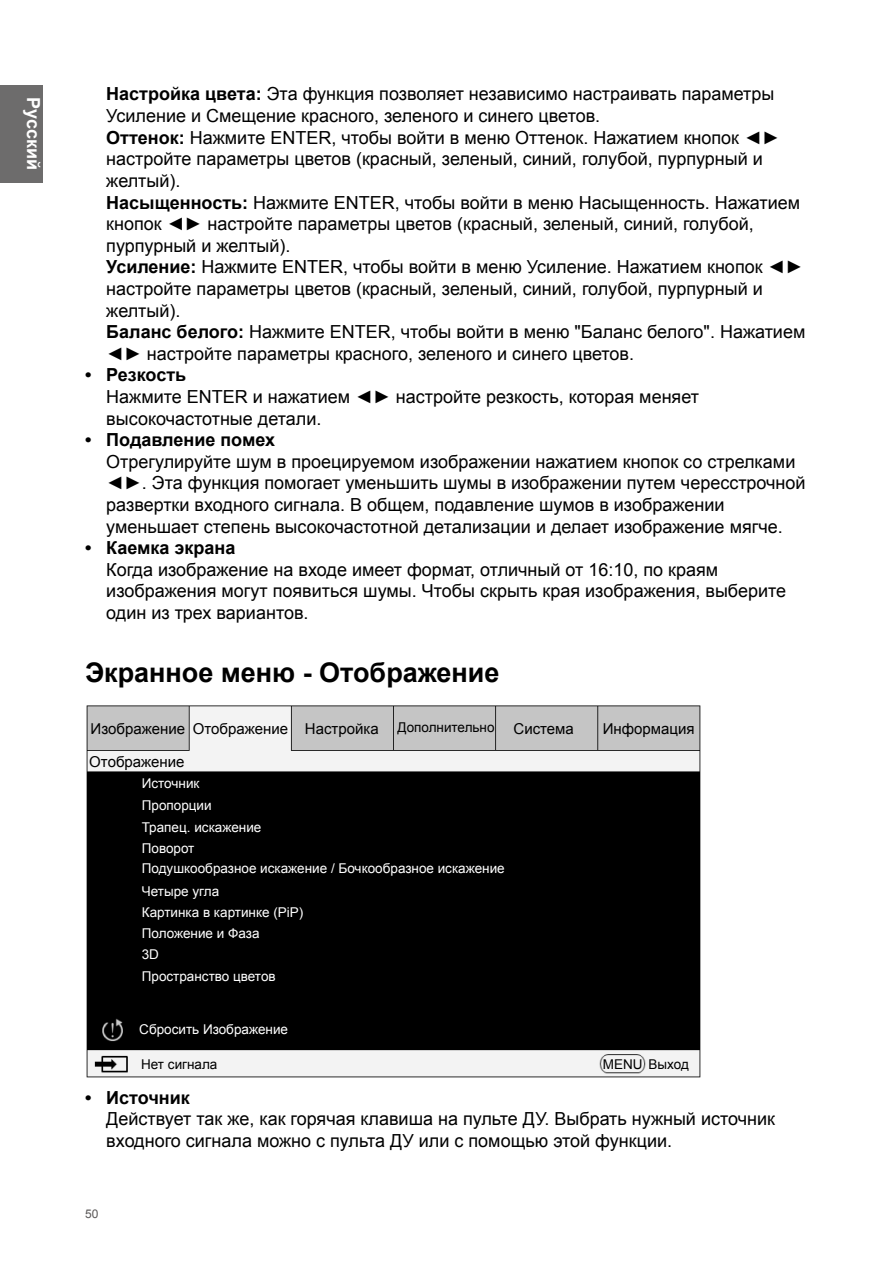
<style>
.page{position:relative;width:893px;height:1263px;background:#fff}
.page>*{position:absolute;margin:0;border:0;box-sizing:border-box;transform-origin:0 0}
.t1{font:700 27px "Arial";color:#000}
.t2{font:18px/21.6px "Arial";color:#000}
.t3{font:700 18px "Arial";color:#000}
.t4{font:700 18px "Arial";color:#fff}
.t5{font:15px "Arial";color:#000}
.t6{font:13.5px/21.3px "Arial";color:#fff}
.t7{font:13.5px "Arial";color:#000}
.t8{font:12px "Arial";color:#5a5757}
.s1{font-weight:700}
.s2{font-size:13.5px}
</style>
<div class="page">
<div style="left:0;top:85px;width:43px;height:97px;background:#6d6c6c"></div>
<img style="left:86px;top:705px;width:615px;height:373px">
<p class="t4" style="left:45px;top:97px;width:74px;rotate:90deg">Русский</p>
<p class="t2" style="left:106px;top:84px;width:701px"><span class="s1">Настройка цвета:</span> Эта функция позволяет независимо настраивать параметры Усиление и Смещение красного, зеленого и синего цветов.<br><span class="s1">Оттенок:</span> Нажмите ENTER, чтобы войти в меню Оттенок. Нажатием кнопок ◄► настройте параметры цветов (красный, зеленый, синий, голубой, пурпурный и желтый).<br><span class="s1">Насыщенность:</span> Нажмите ENTER, чтобы войти в меню Насыщенность. Нажатием кнопок ◄► настройте параметры цветов (красный, зеленый, синий, голубой, пурпурный и желтый).<br><span class="s1">Усиление:</span> Нажмите ENTER, чтобы войти в меню Усиление. Нажатием кнопок ◄► настройте параметры цветов (красный, зеленый, синий, голубой, пурпурный и желтый).<br><span class="s1">Баланс белого:</span> Нажмите ENTER, чтобы войти в меню "Баланс белого". Нажатием ◄► настройте параметры красного, зеленого и синего цветов.</p>
<p class="t3" style="left:85px;top:363px;width:103px">• Резкость</p>
<p class="t2" style="left:106px;top:386px;width:594px">Нажмите ENTER и нажатием ◄► настройте резкость, которая меняет высокочастотные детали.</p>
<p class="t3" style="left:85px;top:428px;width:192px">• Подавление помех</p>
<p class="t2" style="left:106px;top:451px;width:701px">Отрегулируйте шум в проецируемом изображении нажатием кнопок со стрелками ◄►. Эта функция помогает уменьшить шумы в изображении путем чересстрочной развертки входного сигнала. В общем, подавление шумов в изображении уменьшает степень высокочастотной детализации и делает изображение мягче.</p>
<p class="t3" style="left:85px;top:536px;width:152px">• Каемка экрана</p>
<p class="t2" style="left:106px;top:559px;width:681px">Когда изображение на входе имеет формат, отличный от 16:10, по краям изображения могут появиться шумы. Чтобы скрыть края изображения, выберите один из трех вариантов.</p>
<h1 class="t1" style="left:85px;top:655px;width:416px">Экранное меню - Отображение</h1>
<p class="t5" style="left:91px;top:718px;width:405px">Изображение Отображение Настройка <span class="s2">Дополнительно</span></p>
<p class="t5" style="left:513px;top:718px;width:62px">Система</p>
<p class="t5" style="left:603px;top:718px;width:93px">Информация</p>
<p class="t5" style="left:89px;top:752px;width:97px">Отображение</p>
<p class="t6" style="left:142px;top:773px;width:364px">Источник<br>Пропорции<br>Трапец. искажение<br>Поворот<br>Подушкообразное искажение / Бочкообразное искажение</p>
<p class="t6" style="left:142px;top:881px;width:163px">Четыре угла<br>Картинка в картинке (PiP)<br>Положение и Фаза<br>3D<br>Пространство цветов</p>
<p class="t6" style="left:139px;top:1018px;width:150px">Сбросить Изображение</p>
<p class="t7" style="left:141px;top:1055px;width:78px">Нет сигнала</p>
<p class="t7" style="left:603px;top:1055px;width:88px">MENU Выход</p>
<p class="t3" style="left:85px;top:1085px;width:106px">• Источник</p>
<p class="t2" style="left:106px;top:1108px;width:670px">Действует так же, как горячая клавиша на пульте ДУ. Выбрать нужный источник входного сигнала можно с пульта ДУ или с помощью этой функции.</p>
<p class="t8" style="left:85px;top:1206px;width:15px">50</p>
</div>
